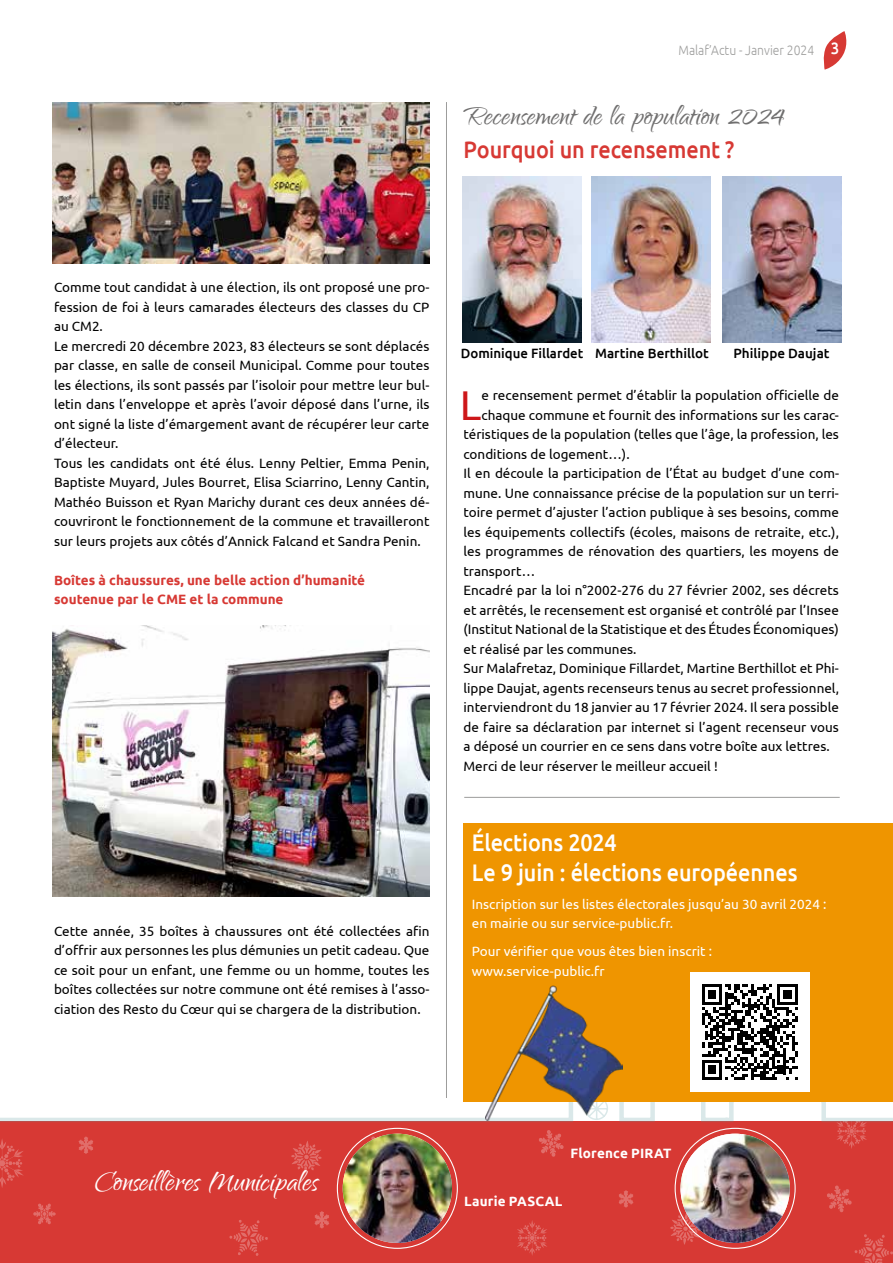
<style>
.page{position:relative;width:893px;height:1263px;background:#fff}
.page>*{position:absolute;margin:0;border:0;box-sizing:border-box;transform-origin:0 0}
.t1{font:41.7px "Ubuntu";color:#cd1719}
.t2{font:36px "Qwigley";letter-spacing:-.005em;color:#fff}
.t3{font:34.5px "Qwigley";letter-spacing:.005em;color:#706f6f}
.t4{font:500 24px/30px "Ubuntu";letter-spacing:-.005em;color:#fff;scale:.9 1}
.t5{font:500 24px "Ubuntu";letter-spacing:-.005em;color:#d73934;scale:.9 1}
.t6{font:13.5px/19.5px "Ubuntu";color:#000}
.t7{font:13.5px/19.5px "Ubuntu";color:#fff}
.t8{font:700 13.5px/19.5px "Ubuntu";color:#d73934}
.t9{font:500 13.5px "Ubuntu";color:#000}
.t10{font:700 13.5px "Ubuntu";letter-spacing:.015em;color:#fff}
.t11{font:300 13.5px "Ubuntu";color:#9d9d9c;scale:.9 1}
.s1{font-weight:500;font-size:16.5px;color:#fff}
</style>
<div class="page">
<svg style="left:823px;top:31px;width:24px;height:39px"></svg>
<div style="left:0;top:1121px;width:893px;height:142px;background:#d73934"></div>
<svg style="left:0;top:1139px;width:23px;height:49px"></svg>
<svg style="left:837px;top:1124px;width:30px;height:25px"></svg>
<svg style="left:517px;top:1220px;width:30px;height:35px"></svg>
<svg style="left:291px;top:1141px;width:31px;height:32px"></svg>
<svg style="left:670px;top:1212px;width:31px;height:33px"></svg>
<svg style="left:229px;top:1220px;width:39px;height:36px"></svg>
<svg style="left:363px;top:1136px;width:18px;height:10px"></svg>
<svg style="left:539px;top:1130px;width:25px;height:27px"></svg>
<svg style="left:827px;top:1185px;width:25px;height:28px"></svg>
<svg style="left:314px;top:1211px;width:15px;height:18px"></svg>
<svg style="left:619px;top:1190px;width:15px;height:18px"></svg>
<svg style="left:33px;top:1203px;width:23px;height:21px"></svg>
<svg style="left:78px;top:1136px;width:15px;height:18px"></svg>
<svg style="left:854px;top:1234px;width:39px;height:29px"></svg>
<hr style="left:446px;top:102px;width:1px;height:996px;background:#9d9d9c">
<svg style="left:0;top:1102px;width:893px;height:22px"></svg>
<hr style="left:464px;top:797px;width:376px;height:1px;background:#9d9d9c">
<img style="left:343px;top:1134px;width:109px;height:109px;border-radius:55px">
<img style="left:53px;top:625px;width:376px;height:271px">
<img style="left:53px;top:102px;width:376px;height:162px">
<img style="left:463px;top:177px;width:119px;height:165px">
<img style="left:591px;top:177px;width:119px;height:165px">
<img style="left:722px;top:177px;width:119px;height:165px">
<img style="left:680px;top:1134px;width:110px;height:109px;border-radius:55px">
<div style="left:463px;top:824px;width:430px;height:278px;background:#ef9500"></div>
<div style="left:690px;top:972px;width:119px;height:120px;background:#fff"></div>
<svg style="left:702px;top:984px;width:96px;height:96px"></svg>
<img style="left:486px;top:985px;width:137px;height:136px">
<p class="t11" style="left:678px;top:42px;width:180px">Malaf’Actu - Janvier 2024 <span class="s1">3</span></p>
<h3 class="t3" style="left:463px;top:98px;width:322px">Recensement de la population 2024</h3>
<h3 class="t5" style="left:463px;top:134px;width:303px">Pourquoi un recensement ?</h3>
<p class="t6" style="left:54px;top:277px;width:377px">Comme tout candidat à une élection, ils ont proposé une pro&shy;fession de foi à leurs camarades électeurs des classes du CP au CM2.<br>Le mercredi 20 décembre 2023, 83 électeurs se sont déplacés par classe, en salle de conseil Municipal. Comme pour toutes les élections, ils sont passés par l’isoloir pour mettre leur bul&shy;letin dans l’enveloppe et après l’avoir déposé dans l’urne, ils ont signé la liste d’émargement avant de récupérer leur carte d’électeur.<br>Tous les candidats ont été élus. Lenny Peltier, Emma Penin, Baptiste Muyard, Jules Bourret, Elisa Sciarrino, Lenny Cantin, Mathéo Buisson et Ryan Marichy durant ces deux années dé&shy;couvriront le fonctionnement de la commune et travailleront sur leurs projets aux côtés d’Annick Falcand et Sandra Penin.</p>
<p class="t8" style="left:54px;top:570px;width:313px">Boîtes à chaussures, une belle action d’humanité soutenue par le CME et la commune</p>
<p class="t6" style="left:54px;top:921px;width:377px;text-align:justify">Cette année, 35 boîtes à chaussures ont été collectées afin d’offrir aux personnes les plus démunies un petit cadeau. Que ce soit pour un enfant, une femme ou un homme, toutes les boîtes collectées sur notre commune ont été remises à l’asso&shy;ciation des Resto du Cœur qui se chargera de la distribution.</p>
<p class="t9" style="left:461px;top:344px;width:249px">Dominique Fillardet Martine Berthillot</p>
<p class="t9" style="left:734px;top:344px;width:97px">Philippe Daujat</p>
<h1 class="t1" style="left:460px;top:380px;width:23px">L</h1>
<p class="t6" style="left:481px;top:385px;width:359px">e recensement permet d’établir la population officielle de</p>
<p class="t6" style="left:481px;top:405px;width:359px">chaque commune et fournit des informations sur les carac-</p>
<p class="t6" style="left:463px;top:424px;width:377px">téristiques de la population (telles que l’âge, la profession, les</p>
<p class="t6" style="left:463px;top:444px;width:168px">conditions de logement…).</p>
<p class="t6" style="left:463px;top:463px;width:377px">Il en découle la participation de l’État au budget d’une com-</p>
<p class="t6" style="left:463px;top:483px;width:377px">mune. Une connaissance précise de la population sur un terri-</p>
<p class="t6" style="left:463px;top:502px;width:377px">toire permet d’ajuster l’action publique à ses besoins, comme</p>
<p class="t6" style="left:463px;top:522px;width:377px">les équipements collectifs (écoles, maisons de retraite, etc.),</p>
<p class="t6" style="left:463px;top:541px;width:377px">les programmes de rénovation des quartiers, les moyens de</p>
<p class="t6" style="left:463px;top:561px;width:73px">transport…</p>
<p class="t6" style="left:463px;top:580px;width:377px">Encadré par la loi n°2002-276 du 27 février 2002, ses décrets</p>
<p class="t6" style="left:463px;top:600px;width:377px">et arrêtés, le recensement est organisé et contrôlé par l’Insee</p>
<p class="t6" style="left:463px;top:619px;width:377px">(Institut National de la Statistique et des Études Économiques)</p>
<p class="t6" style="left:463px;top:639px;width:175px">et réalisé par les communes.</p>
<p class="t6" style="left:463px;top:658px;width:377px">Sur Malafretaz, Dominique Fillardet, Martine Berthillot et Phi-</p>
<p class="t6" style="left:463px;top:678px;width:377px">lippe Daujat, agents recenseurs tenus au secret professionnel,</p>
<p class="t6" style="left:463px;top:697px;width:377px">interviendront du 18 janvier au 17 février 2024. Il sera possible</p>
<p class="t6" style="left:463px;top:717px;width:377px">de faire sa déclaration par internet si l’agent recenseur vous</p>
<p class="t6" style="left:463px;top:736px;width:368px">a déposé un courrier en ce sens dans votre boîte aux lettres.</p>
<p class="t6" style="left:463px;top:756px;width:256px">Merci de leur réserver le meilleur accueil !</p>
<h3 class="t4" style="left:472px;top:826px;width:364px">Élections 2024<br>Le 9 juin : élections européennes</h3>
<p class="t7" style="left:472px;top:894px;width:356px">Inscription sur les listes électorales jusqu’au 30 avril 2024 : en mairie ou sur service-public.fr.</p>
<p class="t7" style="left:472px;top:941px;width:242px">Pour vérifier que vous êtes bien inscrit : www.service-public.fr</p>
<h2 class="t2" style="left:94px;top:1162px;width:226px">Conseillères Municipales</h2>
<p class="t10" style="left:570px;top:1145px;width:102px">Florence PIRAT</p>
<p class="t10" style="left:464px;top:1193px;width:100px">Laurie PASCAL</p>
</div>
